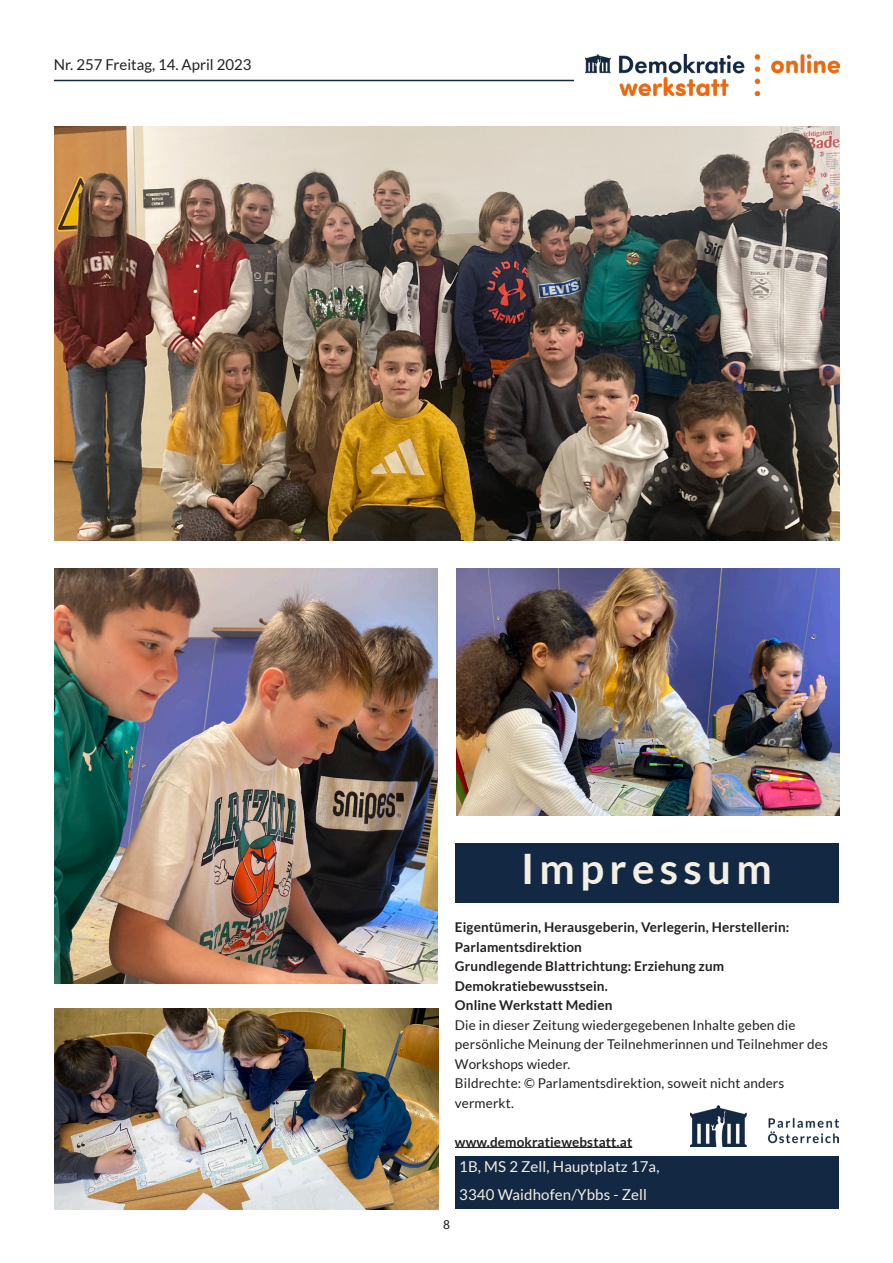
<style>
.page{position:relative;width:893px;height:1263px;background:#fff}
.page>*{position:absolute;margin:0;border:0;box-sizing:border-box;transform-origin:0 0}
.t1{font:700 42px "Lato";letter-spacing:.13em;color:#f3efe3}
.t2{font:15px "Lato";letter-spacing:.01em;color:#f3efe3}
.t3{font:15px "Lato";color:#231f20}
.t4{font:700 13.5px/19.5px "Lato";letter-spacing:.01em;color:#231f20}
.t5{font:13.5px/19.5px "Lato";letter-spacing:.01em;color:#231f20}
.t6{font:13.5px "Myriad Pro";color:#231f20}
</style>
<div class="page">
<hr style="left:54px;top:80px;width:520px;height:1px;background:#132843">
<img style="left:586px;top:54px;width:254px;height:42px">
<img style="left:55px;top:126px;width:785px;height:414px">
<img style="left:55px;top:1008px;width:384px;height:201px">
<img style="left:456px;top:569px;width:384px;height:246px">
<hr style="left:455px;top:1147px;width:177px;height:1px;background:#231f20">
<div style="left:455px;top:843px;width:383px;height:59px;background:#132843"></div>
<div style="left:455px;top:1156px;width:384px;height:53px;background:#132843"></div>
<img style="left:691px;top:1105px;width:148px;height:41px">
<img style="left:54px;top:569px;width:383px;height:414px">
<p class="t3" style="left:54px;top:56px;width:199px">Nr. 257 Freitag, 14. April 2023</p>
<p class="t1" style="left:521px;top:845px;width:252px">Impressum</p>
<p class="t4" style="left:455px;top:917px;width:336px">Eigentümerin, Herausgeberin, Verlegerin, Herstellerin:<br>Parlamentsdirektion</p>
<p class="t4" style="left:455px;top:956px;width:271px">Grundlegende Blattrichtung: Erziehung zum<br>Demokratiebewusstsein.</p>
<p class="t4" style="left:455px;top:995px;width:159px">Online Werkstatt Medien</p>
<p class="t5" style="left:455px;top:1015px;width:374px">Die in dieser Zeitung wiedergegebenen Inhalte geben die persönliche Meinung der Teilnehmerinnen und Teilnehmer des<br>Workshops wieder.</p>
<p class="t5" style="left:455px;top:1073px;width:331px">Bildrechte: © Parlamentsdirektion, soweit nicht anders vermerkt.</p>
<p class="t4" style="left:455px;top:1132px;width:179px">www.demokratiewebstatt.at</p>
<p class="t6" style="left:443px;top:1216px;width:8px">8</p>
<p class="t2" style="left:459px;top:1159px;width:202px">1B, MS 2 Zell, Hauptplatz 17a,</p>
<p class="t2" style="left:459px;top:1186px;width:189px">3340 Waidhofen/Ybbs - Zell</p>
</div>
